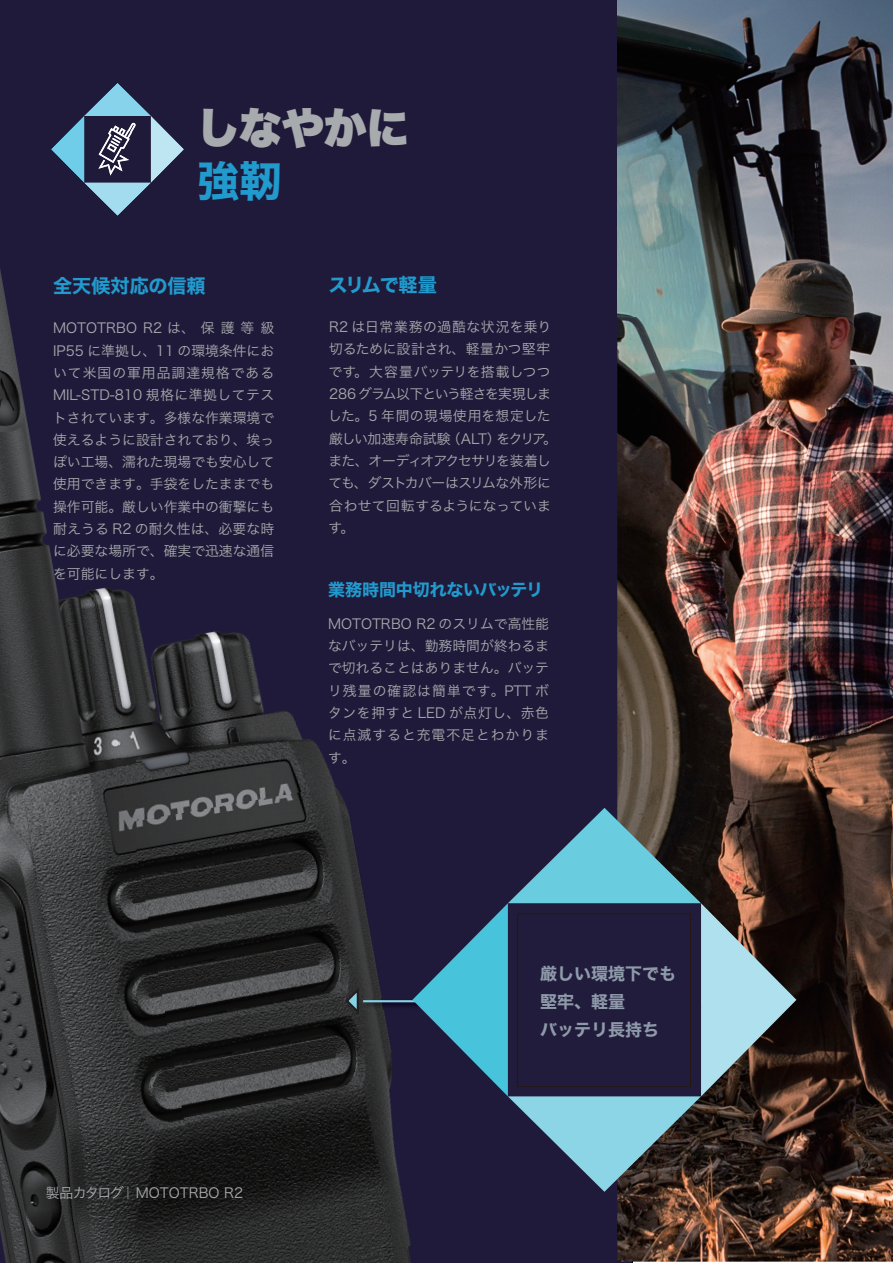
<style>
.page{position:relative;width:893px;height:1263px;background:#fff}
.page>*{position:absolute;margin:0;border:0;box-sizing:border-box;transform-origin:0 0}
.t1{font:42.45px "Hiragino Sans W9";color:#a8abae}
.t2{font:42.45px "Hiragino Sans W7";color:#219bce}
.t3{font:19.2px "Hiragino Sans W7";letter-spacing:-.005em;color:#219bce}
.t4{font:16.95px/27.6px "Hiragino Sans W7";color:#8e9aaa}
.t5{font:16.95px "Hiragino Sans W7";letter-spacing:-.015em;color:#219bce}
.t6{font:13.8px/22.4px "Hiragino Sans W3";letter-spacing:.01em;color:#a8abae;text-align:justify}
.t7{font:13.8px/22.4px "Hiragino Sans W3";letter-spacing:-.01em;color:#aaabae}
</style>
<div class="page">
<img style="left:0;top:0;width:419px;height:768px">
<img style="left:0;top:71px;width:210px;height:697px">
<div style="left:302px;top:0;width:315px;height:359px;background:#201a3a"></div>
<img style="left:0;top:369px;width:158px;height:894px">
<div style="left:365px;top:313px;width:252px;height:354px;background:#201a3a"></div>
<img style="left:0;top:667px;width:105px;height:596px">
<div style="left:419px;top:631px;width:198px;height:177px;background:#201a3a"></div>
<img style="left:131px;top:768px;width:389px;height:495px">
<img style="left:0;top:963px;width:53px;height:300px">
<div style="left:464px;top:1192px;width:168px;height:71px;background:#201a3a"></div>
<img style="left:332px;top:1230px;width:194px;height:33px">
<img style="left:617px;top:0;width:276px;height:1262px">
<img style="left:51px;top:116px;width:33px;height:67px">
<img style="left:84px;top:83px;width:67px;height:33px">
<img style="left:151px;top:116px;width:33px;height:67px">
<img style="left:84px;top:183px;width:67px;height:33px">
<img style="left:98px;top:123px;width:38px;height:53px">
<img style="left:362px;top:999px;width:50px;height:11px">
<hr style="left:363px;top:1000px;width:382px;height:2px;background:#87d3e7">
<svg style="left:344px;top:987px;width:17px;height:30px"></svg>
<svg style="left:412px;top:808px;width:384px;height:384px;background:#3c4b5e"></svg>
<div style="left:517px;top:914px;width:174px;height:173px;border:1px solid #221713"></div>
<h1 class="t1" style="left:197px;top:104px;width:214px">しなやかに</h1>
<h1 class="t2" style="left:197px;top:147px;width:87px">強靭</h1>
<h2 class="t3" style="left:53px;top:271px;width:154px">全天候対応の信頼</h2>
<p class="t6" style="left:53px;top:316px;width:223px">MOTOTRBO R2 は、保護等級IP55 に準拠し、11 の環境条件において米国の軍用品調達規格であるMIL-STD-810 規格に準拠してテストされています。多様な作業環境で使えるように設計されており、埃っぽい工場、濡れた現場でも安心して使用できます。手袋をしたままでも操作可能。厳しい作業中の衝撃にも耐えうる R2 の耐久性は、必要な時に必要な場所で、確実で迅速な通信を可能にします。</p>
<h2 class="t3" style="left:329px;top:270px;width:110px">スリムで軽量</h2>
<p class="t7" style="left:328px;top:315px;width:231px">R2 は日常業務の過酷な状況を乗り切るために設計され、軽量かつ堅牢です。大容量バッテリを搭載しつつ<br>286 グラム以下という軽さを実現しました。5 年間の現場使用を想定した厳しい加速寿命試験（ALT）をクリア。また、オーディオアクセサリを装着しても、ダストカバーはスリムな外形に合わせて回転するようになっています。</p>
<p class="t5" style="left:328px;top:577px;width:216px">業務時間中切れないバッテリ</p>
<p class="t6" style="left:328px;top:611px;width:223px">MOTOTRBO R2 のスリムで高性能なバッテリは、勤務時間が終わるまで切れることはありません。バッテリ残量の確認は簡単です。PTT ボタンを押すと LED が点灯し、赤色に点滅すると充電不足とわかります。</p>
<p class="t7" style="left:46px;top:1180px;width:199px">製品カタログ｜MOTOTRBO R2</p>
<p class="t4" style="left:540px;top:961px;width:138px">厳しい環境下でも堅牢、軽量<br>バッテリ長持ち</p>
</div>
